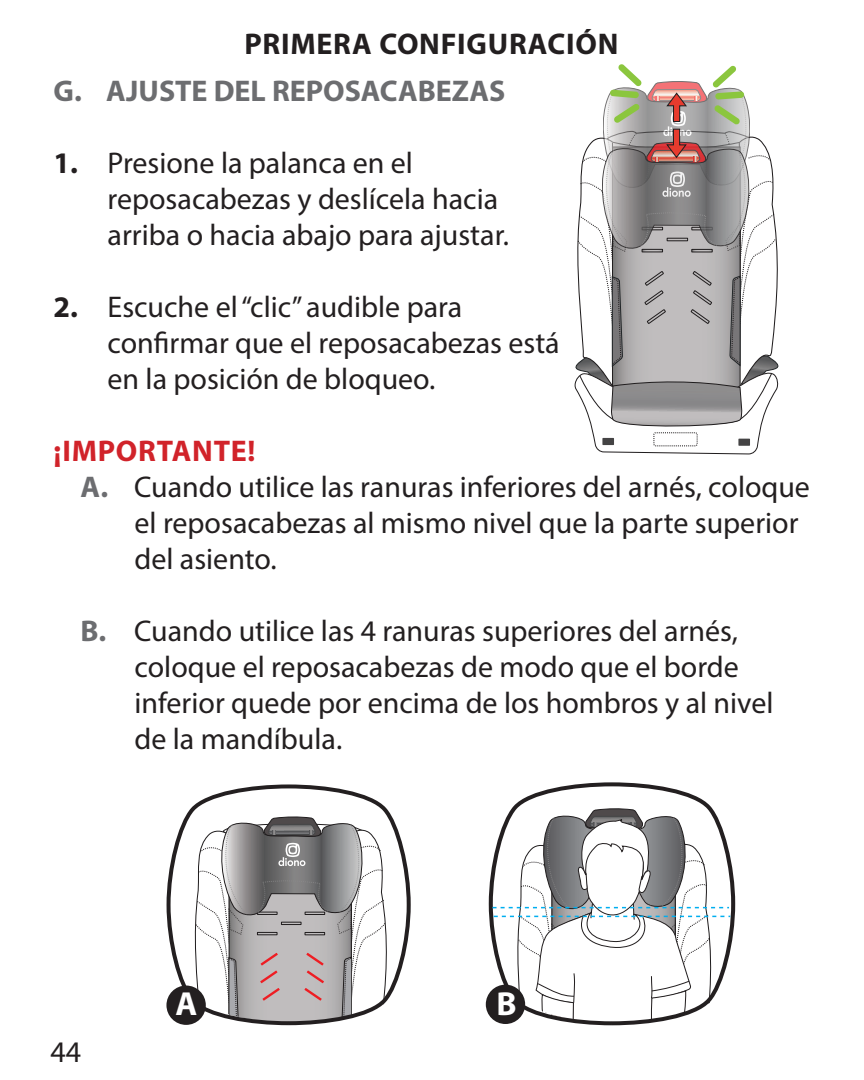
<style>
.page{position:relative;width:864px;height:1080px;background:#fff}
.page>*{position:absolute;margin:0;border:0;box-sizing:border-box;transform-origin:0 0}
.t1{font:700 33.3px "Myriad Pro";color:#fff}
.t2{font:30px/36px "Myriad Pro";color:#231f20}
.t3{font:700 30px "Myriad Pro";color:#6c6d70}
.t4{font:700 30px "Myriad Pro";letter-spacing:.025em;color:#231f20}
.t5{font:700 30px "Myriad Pro";letter-spacing:.025em;color:#d1232a}
.s1{font-weight:700}
.s2{font-weight:700;color:#6c6d70}
</style>
<div class="page">
<svg style="left:487px;top:782px;width:249px;height:244px"></svg>
<svg style="left:492px;top:785px;width:238px;height:238px"></svg>
<svg style="left:166px;top:784px;width:245px;height:242px"></svg>
<div style="left:166px;top:986px;width:40px;height:39px;background:#231f20;border-radius:50%"></div>
<div style="left:486px;top:985px;width:39px;height:39px;background:#231f20;border-radius:50%"></div>
<svg style="left:574px;top:64px;width:205px;height:391px"></svg>
<p class="t4" style="left:244px;top:24px;width:376px">PRIMERA CONFIGURACIÓN</p>
<p class="t3" style="left:54px;top:71px;width:453px">G. AJUSTE DEL REPOSACABEZAS</p>
<p class="t2" style="left:108px;top:145px;width:403px;text-indent:-54px"><span class="s1">1.</span> Presione la palanca en el reposacabezas y deslícela hacia arriba o hacia abajo para ajustar.</p>
<p class="t2" style="left:108px;top:289px;width:454px;text-indent:-54px"><span class="s1">2.</span> Escuche el “clic” audible para confirmar que el reposacabezas está en la posición de bloqueo.</p>
<p class="t5" style="left:54px;top:431px;width:204px">¡IMPORTANTE!</p>
<p class="t2" style="left:81px;top:469px;width:731px"><span class="s2">a.</span> Cuando utilice las ranuras inferiores del arnés, coloque</p>
<p class="t2" style="left:135px;top:505px;width:666px">el reposacabezas al mismo nivel que la parte superior</p>
<p class="t2" style="left:135px;top:541px;width:144px">del asiento.</p>
<p class="t2" style="left:135px;top:613px;width:640px;text-indent:-54px"><span class="s2">b.</span> Cuando utilice las 4 ranuras superiores del arnés, coloque el reposacabezas de modo que el borde inferior quede por encima de los hombros y al nivel de la mandíbula.</p>
<p class="t2" style="left:51px;top:1033px;width:32px">44</p>
<p class="t1" style="left:175px;top:982px;width:23px">A</p>
<p class="t1" style="left:496px;top:982px;width:22px">B</p>
</div>
